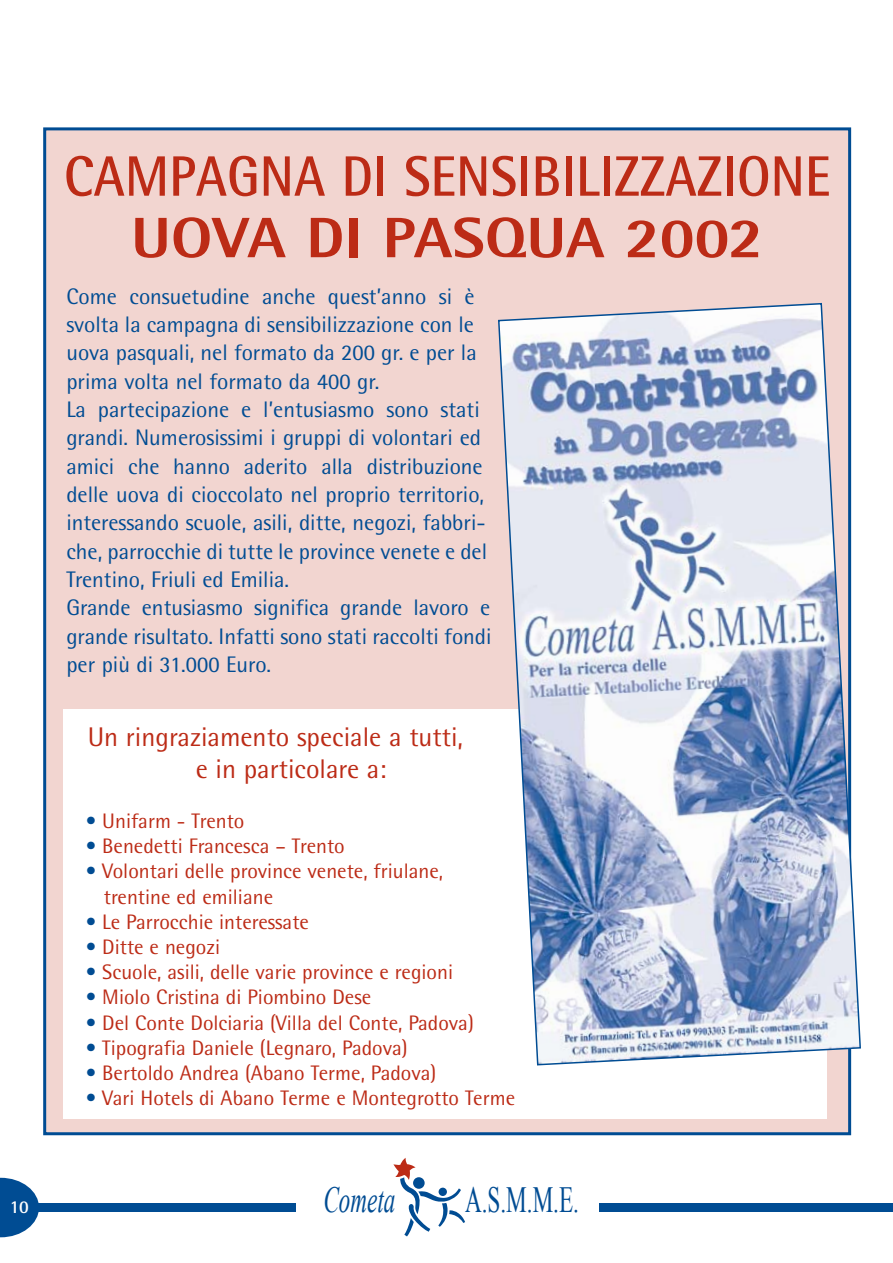
<style>
.page{position:relative;width:893px;height:1263px;background:#fff}
.page>*{position:absolute;margin:0;border:0;box-sizing:border-box;transform-origin:0 0}
.t1{font:700 57px "Rotis Semi Sans";color:#bc2b16;scale:.93 1}
.t2{font:800 57px "Rotis Semi Sans";color:#bc2b16;scale:1.1 1}
.t3{font:36.9px "Times New Roman";color:#004c93;scale:.63 1}
.t4{font:italic 36.9px "Times New Roman";color:#004c93;scale:.63 1}
.t5{font:27px/32.4px "Rotis Semi Sans";color:#bc2b16}
.t6{font:22.5px/28.3px "Rotis Semi Sans";color:#004c93}
.t7{font:21px/25.2px "Rotis Semi Sans";color:#bc2b16}
.t8{font:700 18px "Rotis Semi Sans";color:#fff}
.s1{color:#004c93}
</style>
<div class="page">
<div style="left:1px;top:1203px;width:294px;height:9px;background:#004c93"></div>
<svg style="left:393px;top:1158px;width:72px;height:78px"></svg>
<div style="left:599px;top:1203px;width:294px;height:9px;background:#004c93"></div>
<svg style="left:1px;top:1178px;width:38px;height:59px"></svg>
<div style="left:45px;top:129px;width:805px;height:1005px;background:#f2d5d0"></div>
<div style="left:63px;top:709px;width:763px;height:410px;background:#fff"></div>
<svg style="left:498px;top:302px;width:363px;height:764px"></svg>
<p class="t8" style="left:10px;top:1196px;width:20px">10</p>
<h1 class="t1" style="left:64px;top:141px;width:826px">CAMPAGNA DI SENSIBILIZZAZIONE</h1>
<h1 class="t2" style="left:131px;top:202px;width:576px">UOVA DI PASQUA 2002</h1>
<p class="t6" style="left:66px;top:282px;width:427px">Come consuetudine anche quest’anno si è svolta la campagna di sensibilizzazione con le uova pasquali, nel formato da 200 gr. e per la prima volta nel formato da 400 gr.<br>La partecipazione e l’entusiasmo sono stati grandi. Numerosissimi i gruppi di volontari ed amici che hanno aderito alla distribuzione delle uova di cioccolato nel proprio territorio, interessando scuole, asili, ditte, negozi, fabbri&shy;che, parrocchie di tutte le province venete e del Trentino, Friuli ed Emilia.<br>Grande entusiasmo significa grande lavoro e grande risultato. Infatti sono stati raccolti fondi per più di 31.000 Euro.</p>
<p class="t5" style="left:196px;top:720px;width:269px;text-indent:-108px">Un ringraziamento speciale a tutti, e in particolare a:</p>
<p class="t7" style="left:86px;top:808px;width:160px"><span class="s1">•</span> Unifarm - Trento</p>
<p class="t7" style="left:86px;top:833px;width:260px"><span class="s1">•</span> Benedetti Francesca – Trento</p>
<p class="t7" style="left:104px;top:858px;width:341px;text-indent:-18px"><span class="s1">•</span> Volontari delle province venete, friulane, trentine ed emiliane</p>
<p class="t7" style="left:86px;top:909px;width:225px"><span class="s1">•</span> Le Parrocchie interessate</p>
<p class="t7" style="left:86px;top:934px;width:136px"><span class="s1">•</span> Ditte e negozi</p>
<p class="t7" style="left:86px;top:959px;width:369px"><span class="s1">•</span> Scuole, asili, delle varie province e regioni</p>
<p class="t7" style="left:86px;top:984px;width:287px"><span class="s1">•</span> Miolo Cristina di Piombino Dese</p>
<p class="t7" style="left:86px;top:1010px;width:389px"><span class="s1">•</span> Del Conte Dolciaria (Villa del Conte, Padova)</p>
<p class="t7" style="left:86px;top:1035px;width:323px"><span class="s1">•</span> Tipografia Daniele (Legnaro, Padova)</p>
<p class="t7" style="left:86px;top:1060px;width:352px"><span class="s1">•</span> Bertoldo Andrea (Abano Terme, Padova)</p>
<p class="t7" style="left:86px;top:1085px;width:431px"><span class="s1">•</span> Vari Hotels di Abano Terme e Montegrotto Terme</p>
<h2 class="t4" style="left:323px;top:1178px;width:116px">Cometa</h2>
<h2 class="t3" style="left:465px;top:1178px;width:182px">A.S.M.M.E.</h2>
</div>
